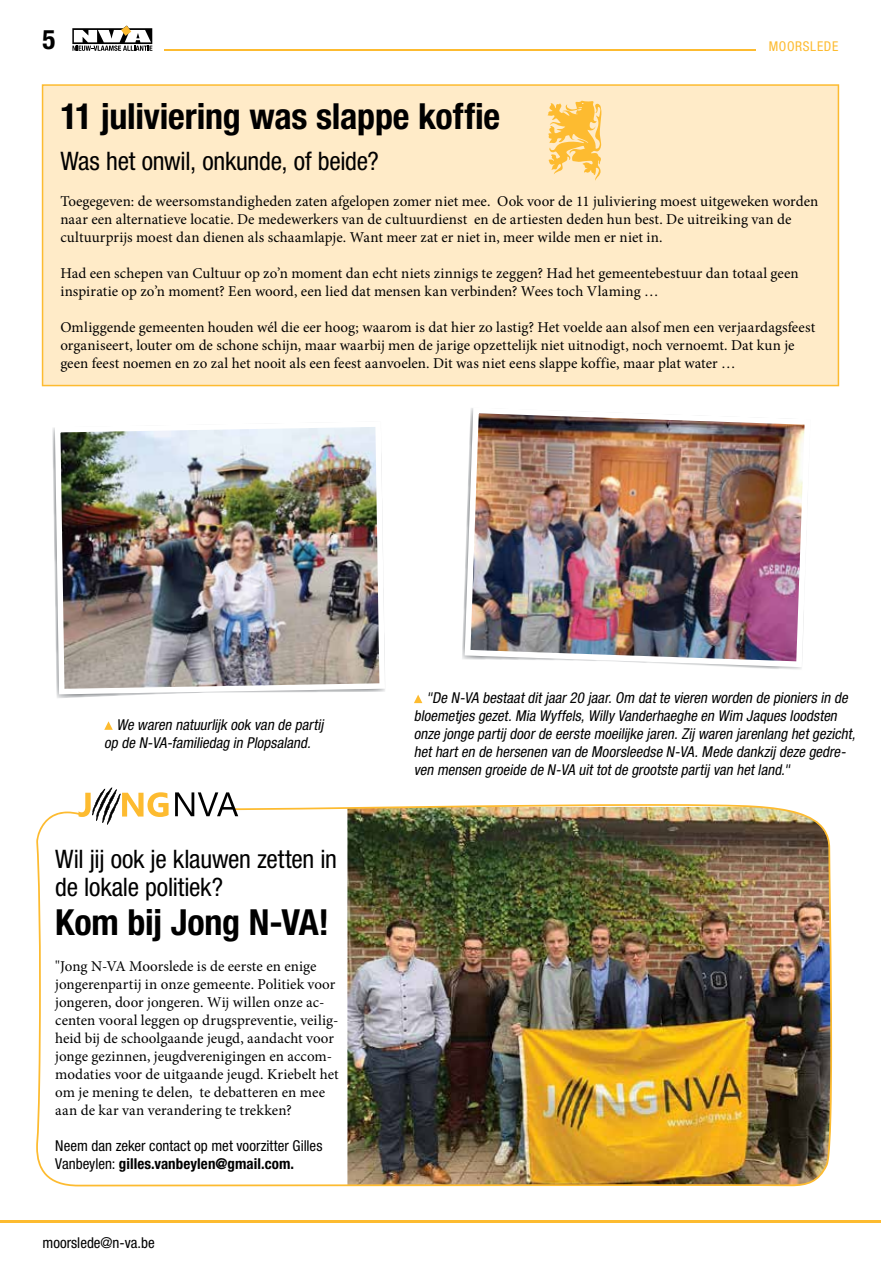
<style>
.page{position:relative;width:881px;height:1263px;background:#fff}
.page>*{position:absolute;margin:0;border:0;box-sizing:border-box;transform-origin:0 0}
.t1{font:700 condensed 36px "Helvetica Neue LT Std";letter-spacing:-.005em;color:#000}
.t2{font:700 condensed 27px "Helvetica Neue LT Std";color:#000}
.t3{font:condensed 25.5px/28.5px "Helvetica Neue LT Std";letter-spacing:-.01em;color:#000}
.t4{font:15px/18px "Minion Pro";color:#000}
.t5{font:italic condensed 15px/18px "Helvetica Neue LT Std";letter-spacing:-.005em;color:#000}
.t6{font:condensed 15px/18px "Helvetica Neue LT Std";color:#000}
.t7{font:condensed 13.5px "Helvetica Neue LT Std";letter-spacing:.045em;color:#fdbb30}
.s1{font-weight:700}
</style>
<div class="page">
<div style="left:42px;top:84px;width:796px;height:302px;background:#ffebc8"></div>
<svg style="left:104px;top:721px;width:9px;height:9px"></svg>
<svg style="left:414px;top:695px;width:8px;height:8px"></svg>
<img style="left:36px;top:804px;width:795px;height:382px">
<svg style="left:175px;top:792px;width:63px;height:24px"></svg>
<svg style="left:78px;top:787px;width:90px;height:38px"></svg>
<img style="left:464px;top:408px;width:341px;height:259px">
<img style="left:52px;top:427px;width:103px;height:271px">
<img style="left:55px;top:427px;width:330px;height:267px">
<svg style="left:547px;top:101px;width:54px;height:80px;background:#fdd073"></svg>
<svg style="left:72px;top:26px;width:80px;height:25px"></svg>
<hr style="left:164px;top:50px;width:591px;height:1px;background:#fdbb30">
<hr style="left:0;top:1220px;width:880px;height:3px;background:#fdbb30">
<h2 class="t2" style="left:43px;top:23px;width:14px">5</h2>
<p class="t7" style="left:768px;top:38px;width:71px">MOORSLEDE</p>
<h1 class="t1" style="left:60px;top:94px;width:441px">11 juliviering was slappe koffie</h1>
<h3 class="t3" style="left:60px;top:146px;width:320px">Was het onwil, onkunde, of beide?</h3>
<p class="t4" style="left:60px;top:192px;width:759px">Toegegeven: de weersomstandigheden zaten afgelopen zomer niet mee. Ook voor de 11 juliviering moest uitgeweken worden naar een alternatieve locatie. De medewerkers van de cultuurdienst en de artiesten deden hun best. De uitreiking van de cultuurprijs moest dan dienen als schaamlapje. Want meer zat er niet in, meer wilde men er niet in.</p>
<p class="t4" style="left:60px;top:264px;width:739px">Had een schepen van Cultuur op zo’n moment dan echt niets zinnigs te zeggen? Had het gemeentebestuur dan totaal geen inspiratie op zo’n moment? Een woord, een lied dat mensen kan verbinden? Wees toch Vlaming …</p>
<p class="t4" style="left:60px;top:318px;width:756px">Omliggende gemeenten houden wél die eer hoog; waarom is dat hier zo lastig? Het voelde aan alsof men een verjaardagsfeest organiseert, louter om de schone schijn, maar waarbij men de jarige opzettelijk niet uitnodigt, noch vernoemt. Dat kun je geen feest noemen en zo zal het nooit als een feest aanvoelen. Dit was niet eens slappe koffie, maar plat water …</p>
<p class="t5" style="left:104px;top:715px;width:220px;text-indent:12px">We waren natuurlijk ook van de partij op de N-VA-familiedag in Plopsaland.</p>
<h3 class="t3" style="left:55px;top:844px;width:283px">Wil jij ook je klauwen zetten in de lokale politiek?</h3>
<h1 class="t1" style="left:55px;top:900px;width:275px">Kom bij Jong N-VA!</h1>
<p class="t4" style="left:55px;top:957px;width:285px">"Jong N-VA Moorslede is de eerste en enige jongerenpartij in onze gemeente. Politiek voor jongeren, door jongeren. Wij willen onze ac&shy;centen vooral leggen op drugspreventie, veilig&shy;heid bij de schoolgaande jeugd, aandacht voor jonge gezinnen, jeugdverenigingen en accom&shy;modaties voor de uitgaande jeugd. Kriebelt het om je mening te delen, te debatteren en mee aan de kar van verandering te trekken?</p>
<p class="t6" style="left:55px;top:1137px;width:268px">Neem dan zeker contact op met voorzitter Gilles<br>Vanbeylen: <span class="s1">gilles.vanbeylen@gmail.com.</span></p>
<p class="t6" style="left:43px;top:1234px;width:114px">moorslede@n-va.be</p>
<p class="t5" style="left:414px;top:689px;width:446px;text-indent:12px">"De N-VA bestaatditjaar20 jaar.Om datte vieren worden de pioniers in de bloemetjes gezet.Mia Wyffels,Willy Vanderhaeghe en Wim Jaques loodsten onze jonge partij doorde eerste moeilijke jaren.Zij waren jarenlang hetgezicht, hetharten de hersenen van de Moorsleedse N-VA.Mede dankzij deze gedre&shy;ven mensen groeide de N-VA uittotde grootste partij van hetland."</p>
</div>
